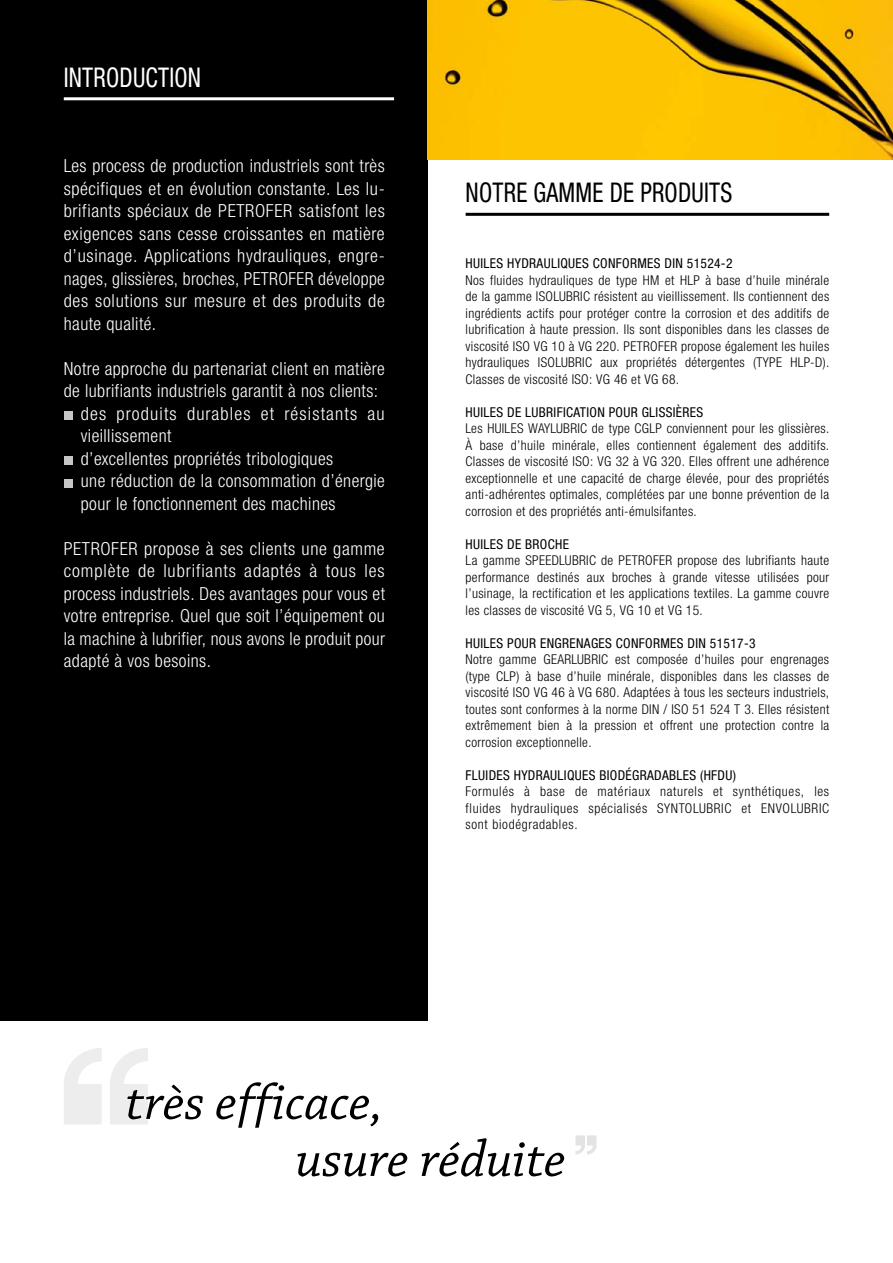
<style>
.page{position:relative;width:893px;height:1263px;background:#fff}
.page>*{position:absolute;margin:0;border:0;box-sizing:border-box;transform-origin:0 0}
.t1{font:italic 54px/57px "Chaparral Pro";color:#000}
.t2{font:condensed 27px "Helvetica Neue LTW1 G";letter-spacing:.01em;color:#000;scale:.88 1}
.t3{font:condensed 27px "Helvetica Neue LTW1 G";letter-spacing:.01em;color:#fff;scale:.88 1}
.t4{font:300 condensed 18px/22.5px "Helvetica Neue LTW1 G";letter-spacing:.025em;color:#fff;text-align:justify}
.t5{font:300 condensed 18px "Helvetica Neue LTW1 G";letter-spacing:.065em;color:#fff}
.t6{font:300 condensed 13.5px/16.5px "Helvetica Neue LTW1 G";letter-spacing:.025em;color:#000;text-align:justify}
.t7{font:condensed 13.5px "Helvetica Neue LTW1 G";letter-spacing:.025em;color:#000}
</style>
<div class="page">
<div style="left:0;top:0;width:427px;height:1020px;background:#000"></div>
<img style="left:427px;top:0;width:466px;height:159px">
<div style="left:64px;top:411px;width:8px;height:9px;background:#c6c6c6"></div>
<div style="left:64px;top:456px;width:8px;height:9px;background:#c6c6c6"></div>
<div style="left:64px;top:479px;width:8px;height:8px;background:#c6c6c6"></div>
<svg style="left:64px;top:1048px;width:84px;height:76px"></svg>
<svg style="left:575px;top:1135px;width:21px;height:19px"></svg>
<hr style="left:64px;top:97px;width:330px;height:3px;background:#fff">
<hr style="left:466px;top:213px;width:363px;height:3px;background:#000">
<h2 class="t3" style="left:64px;top:61px;width:158px">INTRODUCTION</h2>
<p class="t4" style="left:64px;top:155px;width:323px">Les process de production industriels sont très spécifiques et en évolution constante. Les lu&shy;brifiants spéciaux de PETROFER satisfont les exigences sans cesse croissantes en matière d’usinage. Applications hydrauliques, engre&shy;nages, glissières, broches, PETROFER développe des solutions sur mesure et des produits de haute qualité.</p>
<h3 class="t4" style="left:64px;top:357px;width:322px">Notre approche du partenariat client en matière</h3>
<h3 class="t4" style="left:64px;top:380px;width:316px">de lubrifiants industriels garantit à nos clients:</h3>
<h3 class="t5" style="left:81px;top:403px;width:305px">des produits durables et résistants au</h3>
<h3 class="t4" style="left:81px;top:425px;width:92px">vieillissement</h3>
<h3 class="t4" style="left:81px;top:447px;width:254px">d’excellentes propriétés tribologiques</h3>
<h3 class="t4" style="left:81px;top:470px;width:306px">une réduction de la consommation d’énergie</h3>
<h3 class="t4" style="left:81px;top:492px;width:256px">pour le fonctionnement des machines</h3>
<p class="t4" style="left:64px;top:537px;width:323px">PETROFER propose à ses clients une gamme complète de lubrifiants adaptés à tous les process industriels. Des avantages pour vous et votre entreprise. Quel que soit l’équipement ou la machine à lubrifier, nous avons le produit pour adapté à vos besoins.</p>
<h2 class="t2" style="left:466px;top:177px;width:304px">NOTRE GAMME DE PRODUITS</h2>
<p class="t7" style="left:466px;top:255px;width:268px">HUILES HYDRAULIQUES CONFORMES DIN 51524-2</p>
<p class="t6" style="left:466px;top:272px;width:365px">Nos fluides hydrauliques de type HM et HLP à base d’huile minérale de la gamme ISOLUBRIC résistent au vieillissement. Ils contiennent des ingrédients actifs pour protéger contre la corrosion et des additifs de lubrification à haute pression. Ils sont disponibles dans les classes de viscosité ISO VG 10 à VG 220. PETROFER propose également les huiles hydrauliques ISOLUBRIC aux propriétés détergentes (TYPE HLP-D).<br>Classes de viscosité ISO: VG 46 et VG 68.</p>
<p class="t7" style="left:466px;top:404px;width:239px">HUILES DE LUBRIFICATION POUR GLISSIÈRES</p>
<p class="t6" style="left:466px;top:420px;width:365px">Les HUILES WAYLUBRIC de type CGLP conviennent pour les glissières.<br>À base d’huile minérale, elles contiennent également des additifs.<br>Classes de viscosité ISO: VG 32 à VG 320. Elles offrent une adhérence exceptionnelle et une capacité de charge élevée, pour des propriétés anti-adhérentes optimales, complétées par une bonne prévention de la corrosion et des propriétés anti-émulsifantes.</p>
<p class="t7" style="left:466px;top:536px;width:105px">HUILES DE BROCHE</p>
<p class="t6" style="left:466px;top:552px;width:365px">La gamme SPEEDLUBRIC de PETROFER propose des lubrifiants haute performance destinés aux broches à grande vitesse utilisées pour l’usinage, la rectification et les applications textiles. La gamme couvre les classes de viscosité VG 5, VG 10 et VG 15.</p>
<p class="t7" style="left:466px;top:635px;width:291px">HUILES POUR ENGRENAGES CONFORMES DIN 51517-3</p>
<p class="t6" style="left:466px;top:651px;width:365px">Notre gamme GEARLUBRIC est composée d’huiles pour engrenages (type CLP) à base d’huile minérale, disponibles dans les classes de viscosité ISO VG 46 à VG 680. Adaptées à tous les secteurs industriels, toutes sont conformes à la norme DIN / ISO 51 524 T 3. Elles résistent extrêmement bien à la pression et offrent une protection contre la corrosion exceptionnelle.</p>
<p class="t7" style="left:466px;top:767px;width:272px">FLUIDES HYDRAULIQUES BIODÉGRADABLES (HFDU)</p>
<p class="t6" style="left:466px;top:783px;width:365px">Formulés à base de matériaux naturels et synthétiques, les fluides hydrauliques spécialisés SYNTOLUBRIC et ENVOLUBRIC sont biodégradables.</p>
<h1 class="t1" style="left:296px;top:1075px;width:272px;text-indent:-170px">très efficace,<br>usure réduite</h1>
</div>
